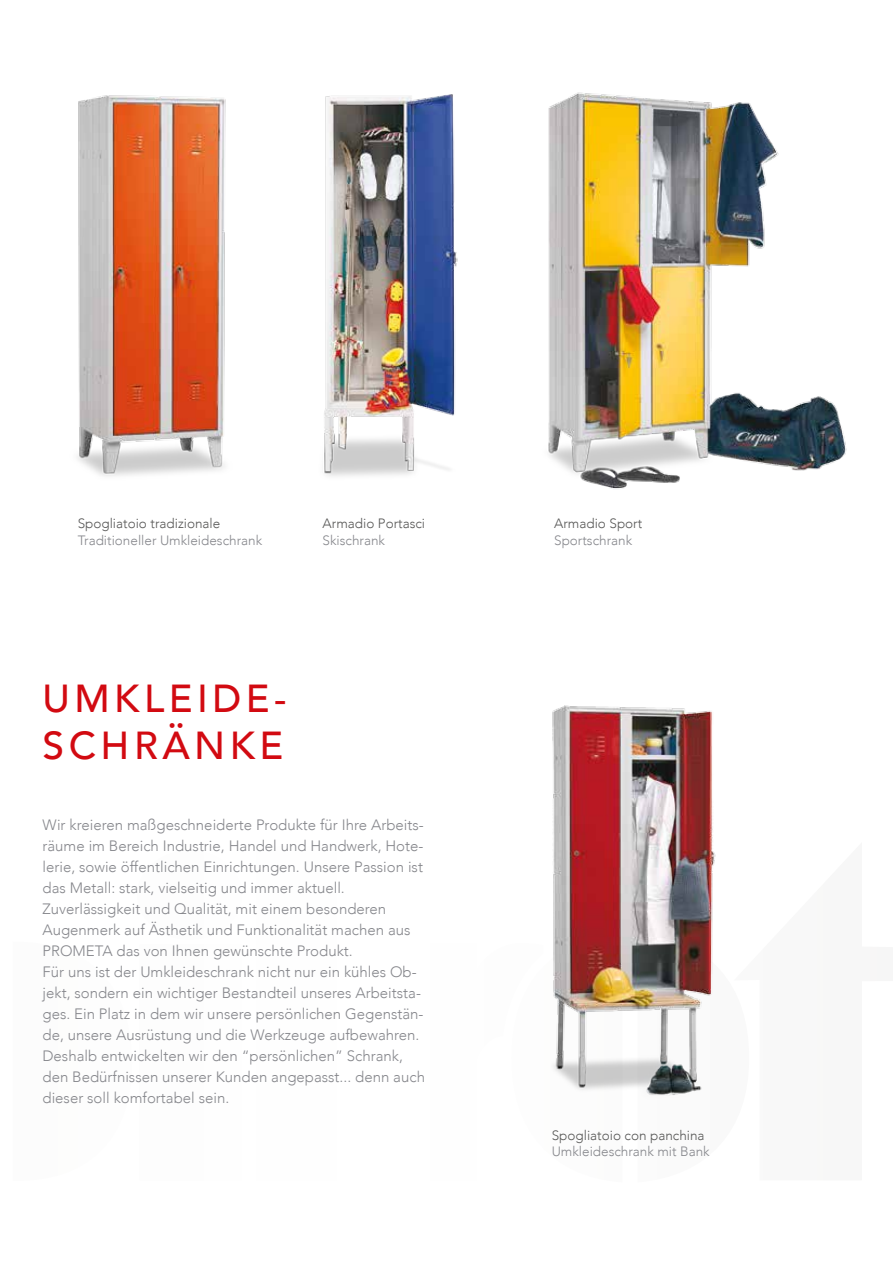
<style>
.page{position:relative;width:893px;height:1263px;background:#fff}
.page>*{position:absolute;margin:0;border:0;box-sizing:border-box;transform-origin:0 0}
.t1{font:500 39px/46.8px "Avenir";letter-spacing:.115em;color:#d20a11}
.t2{font:300 15px/21px "Avenir";color:#86878c}
.t3{font:300 13.5px "Avenir";color:#86878c}
.t4{font:300 13.5px "Avenir";color:#575756}
</style>
<div class="page">
<img style="left:324px;top:94px;width:134px;height:382px">
<img style="left:77px;top:95px;width:149px;height:381px">
<img style="left:548px;top:92px;width:299px;height:397px">
<img style="left:552px;top:705px;width:164px;height:391px">
<p class="t4" style="left:78px;top:516px;width:144px">Spogliatoio tradizionale</p>
<p class="t3" style="left:78px;top:532px;width:186px">Traditioneller Umkleideschrank</p>
<p class="t4" style="left:323px;top:516px;width:104px">Armadio Portasci</p>
<p class="t3" style="left:323px;top:532px;width:64px">Skischrank</p>
<h1 class="t1" style="left:43px;top:673px;width:245px">UMKLEIDE-<br>SCHRÄNKE</h1>
<p class="t2" style="left:43px;top:814px;width:384px">Wir kreieren maßgeschneiderte Produkte für Ihre Arbeits&shy;räume im Bereich Industrie, Handel und Handwerk, Hote&shy;lerie, sowie öffentlichen Einrichtungen. Unsere Passion ist das Metall: stark, vielseitig und immer aktuell.<br>Zuverlässigkeit und Qualität, mit einem besonderen Augenmerk auf Ästhetik und Funktionalität machen aus PROMETA das von Ihnen gewünschte Produkt.<br>Für uns ist der Umkleideschrank nicht nur ein kühles Ob&shy;jekt, sondern ein wichtiger Bestandteil unseres Arbeitsta&shy;ges. Ein Platz in dem wir unsere persönlichen Gegenstän&shy;de, unsere Ausrüstung und die Werkzeuge aufbewahren.<br>Deshalb entwickelten wir den “persönlichen” Schrank, den Bedürfnissen unserer Kunden angepasst... denn auch dieser soll komfortabel sein.</p>
<p class="t4" style="left:554px;top:516px;width:90px">Armadio Sport</p>
<p class="t3" style="left:554px;top:532px;width:80px">Sportschrank</p>
<p class="t4" style="left:552px;top:1127px;width:154px">Spogliatoio con panchina</p>
<p class="t3" style="left:552px;top:1143px;width:159px">Umkleideschrank mit Bank</p>
</div>
